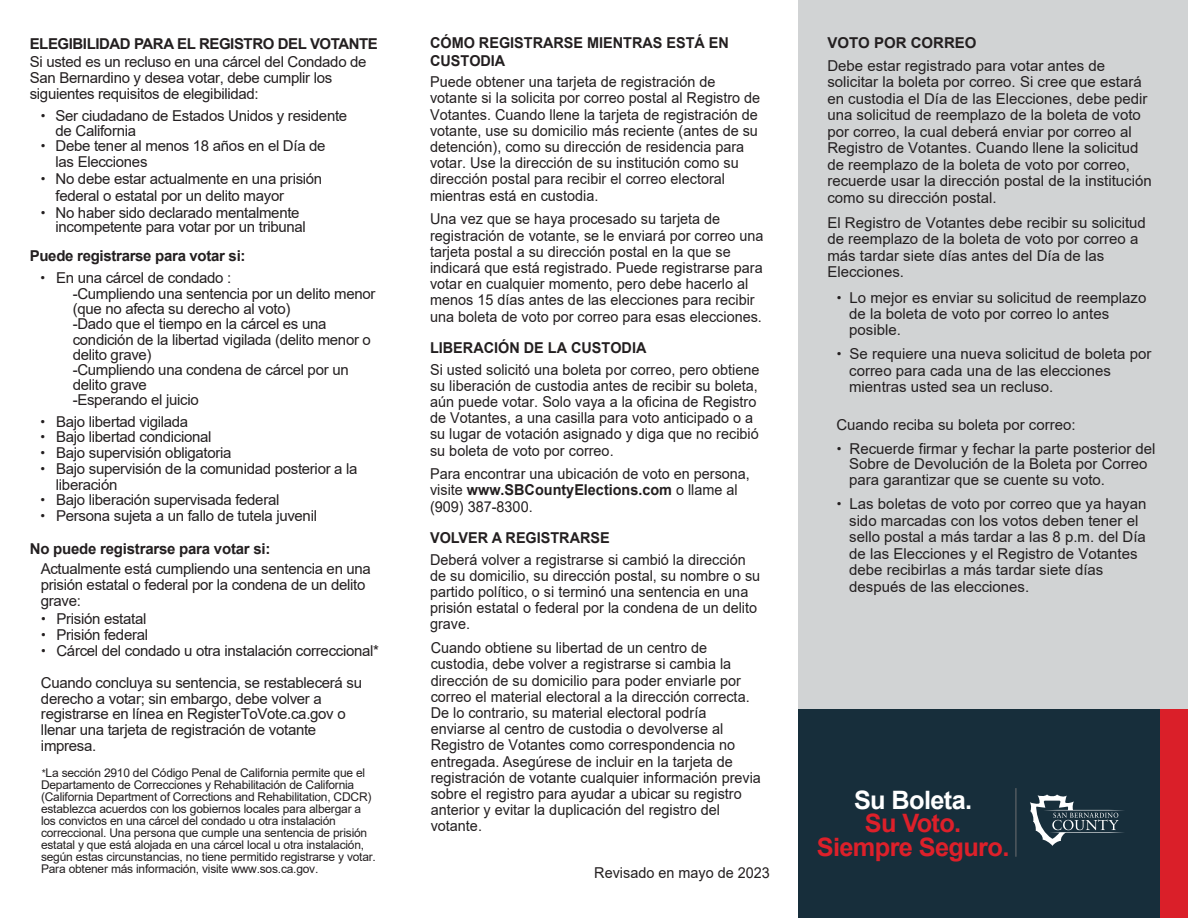
<style>
.page{position:relative;width:1188px;height:918px;background:#fff}
.page>*{position:absolute;margin:0;border:0;box-sizing:border-box;transform-origin:0 0}
.t1{font:700 25.35px/23.2px "Arial";letter-spacing:-.025em;color:#dd202a;text-align:center}
.t2{font:700 25.35px "Arial";letter-spacing:-.025em;color:#fff}
.t3{font:15px/16.2px "Arial";color:#231f20;scale:.96 1}
.t4{font:15px/15.3px "Arial";letter-spacing:-.02em;color:#231f20}
.t5{font:15px/16.5px "Arial";color:#231f20}
.t6{font:700 15px/18px "Arial";color:#231f20;scale:.96 1}
.t7{font:700 15px "Arial";letter-spacing:-.02em;color:#231f20}
.t8{font:15px "Arial";color:#231f20}
.t9{font:15px "Arial";color:#231f20;scale:.96 1}
.t10{font:700 15px "Arial";color:#231f20}
.t11{font:12px/12px "Arial";letter-spacing:-.015em;color:#231f20}
.s1{font-family:"Helvetica"}
.s2{font-weight:700}
.s3{font-size:10.5px}
</style>
<div class="page">
<div style="left:799px;top:0;width:389px;height:709px;background:#d1d3d4"></div>
<div style="left:799px;top:709px;width:361px;height:209px;background:#172e3b"></div>
<div style="left:1160px;top:709px;width:28px;height:209px;background:#da1f29"></div>
<hr style="left:1015px;top:788px;width:1px;height:69px;background:#6d6f71">
<svg style="left:1030px;top:794px;width:94px;height:52px"></svg>
<p class="t7" style="left:30px;top:33px;width:350px">ELEGIBILIDAD PARA EL REGISTRO DEL VOTANTE</p>
<p class="t4" style="left:30px;top:54px;width:338px;line-height:15.8px">Si usted es un recluso en una cárcel del Condado de<br>San Bernardino y desea votar, debe cumplir los siguientes requisitos de elegibilidad:</p>
<p class="t4" style="left:56px;top:108px;width:293px;text-indent:-15px"><span class="s1">•</span> Ser ciudadano de Estados Unidos y residente de California</p>
<p class="t4" style="left:56px;top:137px;width:272px;line-height:16.4px;text-indent:-15px"><span class="s1">•</span> Debe tener al menos 18 años en el Día de las Elecciones</p>
<p class="t4" style="left:56px;top:170px;width:268px;line-height:17px;text-indent:-15px"><span class="s1">•</span> No debe estar actualmente en una prisión federal o estatal por un delito mayor</p>
<p class="t4" style="left:56px;top:205px;width:252px;line-height:14.5px;text-indent:-15px"><span class="s1">•</span> No haber sido declarado mentalmente incompetente para votar por un tribunal</p>
<p class="t7" style="left:30px;top:245px;width:217px">Puede registrarse para votar si:</p>
<p class="t4" style="left:73px;top:270px;width:304px;text-indent:-32px"><span class="s1">•</span> En una cárcel de condado :<br>-Cumpliendo una sentencia por un delito menor (que no afecta su derecho al voto)<br>-Dado que el tiempo en la cárcel es una condición de la libertad vigilada (delito menor o delito grave)<br>-Cumpliendo una condena de cárcel por un delito grave<br>-Esperando el juicio</p>
<p class="t4" style="left:40px;top:414px;width:150px"><span class="s1">•</span> Bajo libertad vigilada</p>
<p class="t4" style="left:40px;top:429px;width:173px"><span class="s1">•</span> Bajo libertad condicional</p>
<p class="t4" style="left:40px;top:445px;width:193px"><span class="s1">•</span> Bajo supervisión obligatoria</p>
<p class="t4" style="left:56px;top:461px;width:303px;line-height:15.8px;text-indent:-16px"><span class="s1">•</span> Bajo supervisión de la comunidad posterior a la liberación</p>
<p class="t4" style="left:40px;top:492px;width:241px"><span class="s1">•</span> Bajo liberación supervisada federal</p>
<p class="t4" style="left:30px;top:499px;width:289px;line-height:33px;text-indent:10px"><span class="s1">•</span> Persona sujeta a un fallo de tutela juvenil<br><span class="s2">No puede registrarse para votar si:</span></p>
<p class="t4" style="left:41px;top:561px;width:332px;line-height:16px">Actualmente está cumpliendo una sentencia en una prisión estatal o federal por la condena de un delito grave:</p>
<p class="t4" style="left:41px;top:611px;width:107px"><span class="s1">•</span> Prisión estatal</p>
<p class="t4" style="left:41px;top:627px;width:109px"><span class="s1">•</span> Prisión federal</p>
<p class="t4" style="left:41px;top:634px;width:340px;line-height:32px"><span class="s1">•</span> Cárcel del condado u otra instalación correccional*<br>Cuando concluya su sentencia, se restablecerá su</p>
<p class="t4" style="left:41px;top:690px;width:306px;line-height:15.8px">derecho a votar; sin embargo, debe volver a registrarse en línea en RegisterToVote.ca.gov o llenar una tarjeta de registración de votante impresa.</p>
<p class="t11" style="left:41px;top:767px;width:336px"><span class="s3">*</span>La sección 2910 del Código Penal de California permite que el Departamento de Correcciones y Rehabilitación de California (California Department of Corrections and Rehabilitation, CDCR) establezca acuerdos con los gobiernos locales para albergar a los convictos en una cárcel del condado u otra instalación correccional. Una persona que cumple una sentencia de prisión estatal y que está alojada en una cárcel local u otra instalación, según estas circunstancias, no tiene permitido registrarse y votar.<br>Para obtener más información, visite www.sos.ca.gov.</p>
<p class="t6" style="left:430px;top:33px;width:313px">CÓMO REGISTRARSE MIENTRAS ESTÁ EN<br>CUSTODIA</p>
<p class="t3" style="left:430px;top:74px;width:346px">Puede obtener una tarjeta de registración de votante si la solicita por correo postal al Registro de Votantes. Cuando llene la tarjeta de registración de votante, use su domicilio más reciente (antes de su detención), como su dirección de residencia para votar. Use la dirección de su institución como su dirección postal para recibir el correo electoral mientras está en custodia.</p>
<p class="t3" style="left:430px;top:211px;width:349px">Una vez que se haya procesado su tarjeta de registración de votante, se le enviará por correo una tarjeta postal a su dirección postal en la que se indicará que está registrado. Puede registrarse para votar en cualquier momento, pero debe hacerlo al menos 15 días antes de las elecciones para recibir una boleta de voto por correo para esas elecciones.</p>
<p class="t6" style="left:430px;top:339px;width:227px">LIBERACIÓN DE LA CUSTODIA</p>
<p class="t3" style="left:430px;top:361px;width:345px">Si usted solicitó una boleta por correo, pero obtiene su liberación de custodia antes de recibir su boleta, aún puede votar. Solo vaya a la oficina de Registro de Votantes, a una casilla para voto anticipado o a su lugar de votación asignado y diga que no recibió su boleta de voto por correo.</p>
<p class="t3" style="left:430px;top:466px;width:335px">Para encontrar una ubicación de voto en persona, visite <span class="s2">www.SBCountyElections.com</span> o llame al (909) 387-8300.</p>
<p class="t6" style="left:430px;top:529px;width:189px">VOLVER A REGISTRARSE</p>
<p class="t3" style="left:430px;top:551px;width:346px">Deberá volver a registrarse si cambió la dirección de su domicilio, su dirección postal, su nombre o su partido político, o si terminó una sentencia en una prisión estatal o federal por la condena de un delito grave.</p>
<p class="t3" style="left:431px;top:640px;width:346px">Cuando obtiene su libertad de un centro de custodia, debe volver a registrarse si cambia la dirección de su domicilio para poder enviarle por correo el material electoral a la dirección correcta.<br>De lo contrario, su material electoral podría enviarse al centro de custodia o devolverse al Registro de Votantes como correspondencia no entregada. Asegúrese de incluir en la tarjeta de registración de votante cualquier información previa sobre el registro para ayudar a ubicar su registro anterior y evitar la duplicación del registro del votante.</p>
<p class="t9" style="left:594px;top:862px;width:184px">Revisado en mayo de 2023</p>
<p class="t10" style="left:827px;top:33px;width:151px">VOTO POR CORREO</p>
<p class="t5" style="left:827px;top:57px;width:326px">Debe estar registrado para votar antes de solicitar la boleta por correo. Si cree que estará en custodia el Día de las Elecciones, debe pedir una solicitud de reemplazo de la boleta de voto por correo, la cual deberá enviar por correo al Registro de Votantes. Cuando llene la solicitud de reemplazo de la boleta de voto por correo, recuerde usar la dirección postal de la institución como su dirección postal.</p>
<p class="t5" style="left:827px;top:214px;width:320px">El Registro de Votantes debe recibir su solicitud de reemplazo de la boleta de voto por correo a más tardar siete días antes del Día de las Elecciones.</p>
<p class="t5" style="left:849px;top:289px;width:299px;text-indent:-13px"><span class="s1">•</span> Lo mejor es enviar su solicitud de reemplazo de la boleta de voto por correo lo antes posible.</p>
<p class="t5" style="left:849px;top:346px;width:304px;line-height:16px;text-indent:-13px"><span class="s1">•</span> Se requiere una nueva solicitud de boleta por correo para cada una de las elecciones mientras usted sea un recluso.</p>
<p class="t8" style="left:836px;top:414px;width:241px">Cuando reciba su boleta por correo:</p>
<p class="t5" style="left:849px;top:440px;width:308px;line-height:15.9px;text-indent:-13px"><span class="s1">•</span> Recuerde firmar y fechar la parte posterior del<br>Sobre de Devolución de la Boleta por Correo para garantizar que se cuente su voto.</p>
<p class="t5" style="left:849px;top:496px;width:299px;text-indent:-13px"><span class="s1">•</span> Las boletas de voto por correo que ya hayan sido marcadas con los votos deben tener el sello postal a más tardar a las 8 p.m. del Día de las Elecciones y el Registro de Votantes debe recibirlas a más tardar siete días después de las elecciones.</p>
<h1 class="t2" style="left:854px;top:783px;width:120px">Su Boleta.</h1>
<h1 class="t1" style="left:817px;top:813px;width:194px">Su Voto.<br>Siempre Seguro.</h1>
</div>
